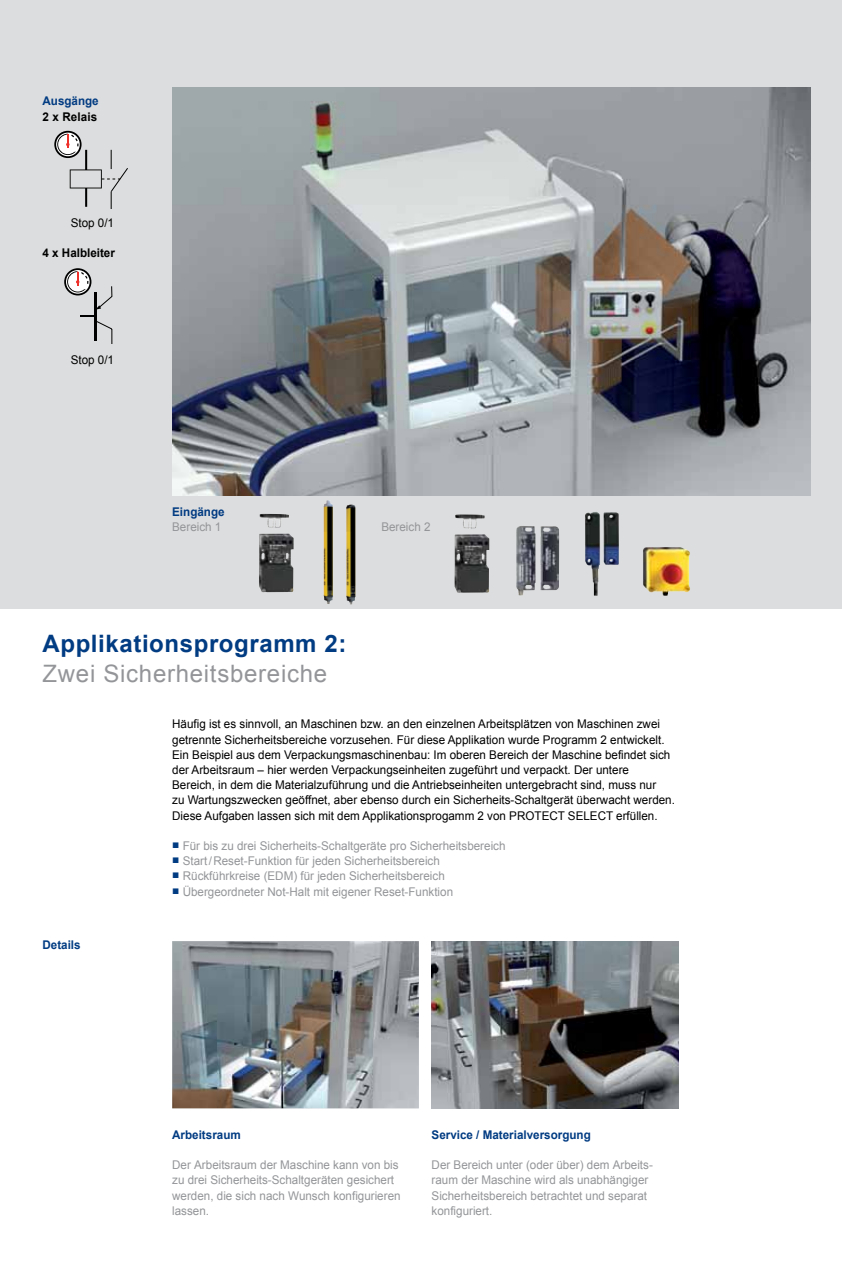
<style>
.page{position:relative;width:842px;height:1263px;background:#fff}
.page>*{position:absolute;margin:0;border:0;box-sizing:border-box;transform-origin:0 0}
.t1{font:24px "Arial";letter-spacing:.03em;color:#939598}
.t2{font:700 24px "Arial";letter-spacing:.025em;color:#013b82}
.t3{font:12px/15.1px "Arial";color:#000}
.t4{font:12px/15.1px "Arial";color:#939598}
.t5{font:700 12px "Arial";color:#013b82}
.t6{font:700 12px "Arial";color:#000}
</style>
<div class="page">
<div style="left:0;top:0;width:842px;height:608px;background:#dcddde"></div>
<img style="left:259px;top:514px;width:31px;height:78px">
<img style="left:516px;top:526px;width:43px;height:69px">
<img style="left:172px;top:88px;width:638px;height:407px">
<img style="left:432px;top:941px;width:246px;height:167px">
<img style="left:172px;top:941px;width:247px;height:167px">
<img style="left:454px;top:514px;width:31px;height:79px">
<img style="left:324px;top:500px;width:27px;height:104px">
<img style="left:585px;top:512px;width:34px;height:83px">
<img style="left:643px;top:547px;width:47px;height:49px">
<div style="left:54px;top:131px;width:28px;height:27px;border:2px solid #000;border-radius:50%"></div>
<svg style="left:57px;top:133px;width:71px;height:75px"></svg>
<div style="left:64px;top:268px;width:27px;height:27px;border:2px solid #000;border-radius:50%"></div>
<svg style="left:67px;top:271px;width:46px;height:72px"></svg>
<p class="t5" style="left:43px;top:93px;width:58px">Ausgänge</p>
<p class="t6" style="left:43px;top:108px;width:56px">2 x Relais</p>
<p class="t3" style="left:71px;top:215px;width:45px">Stop 0/1</p>
<p class="t6" style="left:43px;top:245px;width:74px">4 x Halbleiter</p>
<p class="t3" style="left:71px;top:352px;width:45px">Stop 0/1</p>
<p class="t5" style="left:172px;top:503px;width:54px">Eingänge</p>
<p class="t4" style="left:172px;top:519px;width:51px">Bereich 1</p>
<p class="t4" style="left:381px;top:519px;width:51px">Bereich 2</p>
<h1 class="t2" style="left:43px;top:628px;width:305px">Applikationsprogramm 2:</h1>
<h1 class="t1" style="left:43px;top:657px;width:286px">Zwei Sicherheitsbereiche</h1>
<p class="t3" style="left:172px;top:717px;width:504px">Häufig ist es sinnvoll, an Maschinen bzw. an den einzelnen Arbeitsplätzen von Maschinen zwei getrennte Sicherheitsbereiche vorzusehen. Für diese Applikation wurde Programm 2 entwickelt.<br>Ein Beispiel aus dem Verpackungsmaschinenbau: Im oberen Bereich der Maschine befindet sich der Arbeitsraum – hier werden Verpackungseinheiten zugeführt und verpackt. Der untere<br>Bereich, in dem die Materialzuführung und die Antriebseinheiten untergebracht sind, muss nur<br>zu Wartungszwecken geöffnet, aber ebenso durch ein Sicherheits-Schaltgerät überwacht werden.<br>Diese Aufgaben lassen sich mit dem Applikationsprogamm 2 von PROTECT SELECT erfüllen.</p>
<p class="t4" style="left:172px;top:838px;width:335px"><sup>■</sup> Für bis zu drei Sicherheits-Schaltgeräte pro Sicherheitsbereich</p>
<p class="t4" style="left:172px;top:853px;width:269px"><sup>■</sup> Start/Reset-Funktion für jeden Sicherheitsbereich</p>
<p class="t4" style="left:172px;top:869px;width:274px"><sup>■</sup> Rückführkreise (EDM) für jeden Sicherheitsbereich</p>
<p class="t4" style="left:172px;top:884px;width:282px"><sup>■</sup> Übergeordneter Not-Halt mit eigener Reset-Funktion</p>
<p class="t5" style="left:43px;top:937px;width:40px">Details</p>
<p class="t5" style="left:172px;top:1126px;width:70px">Arbeitsraum</p>
<p class="t4" style="left:172px;top:1157px;width:230px">Der Arbeitsraum der Maschine kann von bis zu drei Sicherheits-Schaltgeräten gesichert werden, die sich nach Wunsch konfigurieren lassen.</p>
<p class="t5" style="left:432px;top:1126px;width:161px">Service / Materialversorgung</p>
<p class="t4" style="left:432px;top:1157px;width:223px">Der Bereich unter (oder über) dem Arbeits&shy;raum der Maschine wird als unabhängiger Sicherheitsbereich betrachtet und separat konfiguriert.</p>
</div>
